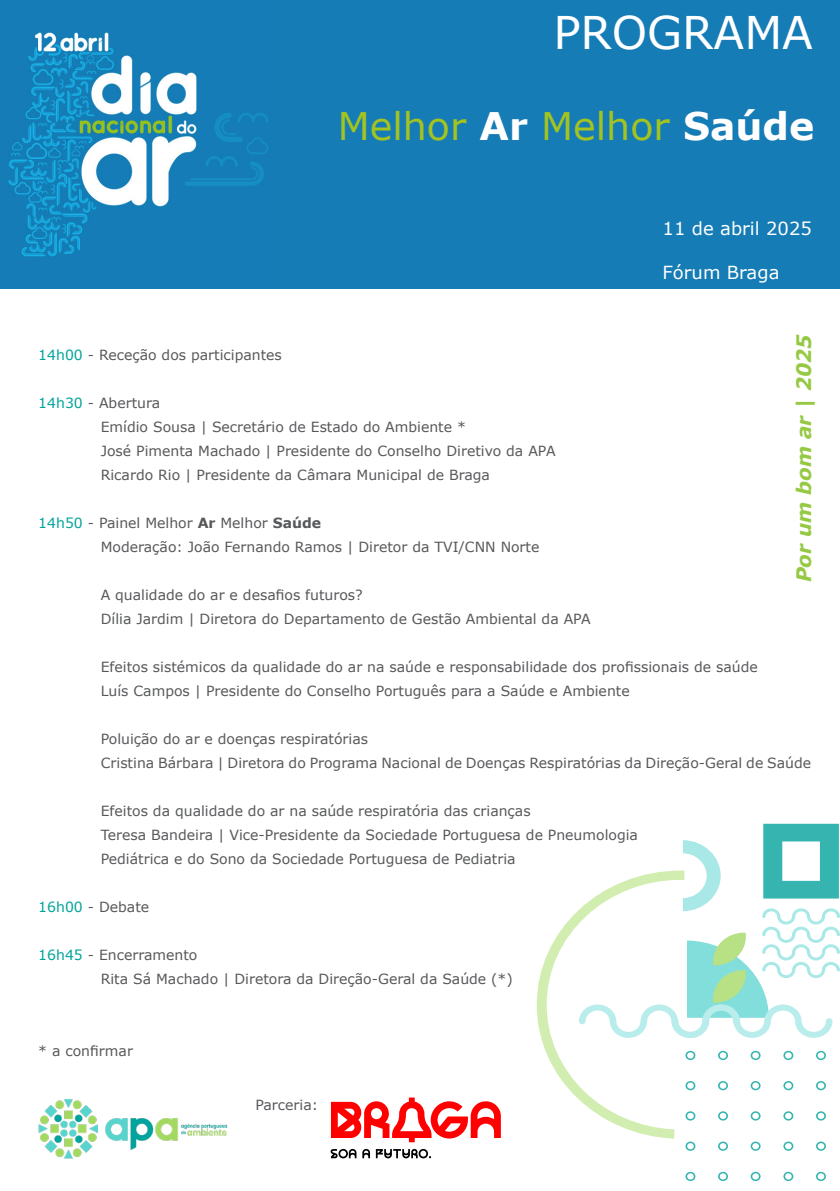
<style>
.page{position:relative;width:840px;height:1191px;background:#fff}
.page>*{position:absolute;margin:0;border:0;box-sizing:border-box;transform-origin:0 0}
.t1{font:45px "Verdana";color:#fff}
.t2{font:38px "Verdana";color:#a2c320}
.t3{font:italic 700 20px "Verdana";color:#96c943}
.t4{font:18px "Verdana";color:#fff}
.t5{font:14px "Verdana";color:#57585a}
.t6{font:14px "Verdana";color:#55585c}
.s1{font-weight:700;color:#fff}
.s2{color:#00a499}
.s3{font-weight:700}
</style>
<div class="page">
<div style="left:276px;top:0;width:563px;height:288px;background:#157cb6"></div>
<svg style="left:685px;top:1171px;width:10px;height:10px"></svg>
<svg style="left:718px;top:1171px;width:9px;height:10px"></svg>
<svg style="left:750px;top:1171px;width:10px;height:10px"></svg>
<svg style="left:783px;top:1171px;width:9px;height:10px"></svg>
<svg style="left:816px;top:1171px;width:9px;height:10px"></svg>
<svg style="left:536px;top:823px;width:303px;height:327px"></svg>
<img style="left:38px;top:1099px;width:190px;height:60px">
<svg style="left:330px;top:1148px;width:101px;height:10px"></svg>
<svg style="left:331px;top:1097px;width:169px;height:45px"></svg>
<img style="left:0;top:0;width:276px;height:288px">
<p class="t1" style="left:553px;top:1px;width:261px">PROGRAMA</p>
<p class="t2" style="left:337px;top:100px;width:478px">Melhor <span class="s1">Ar</span> Melhor <span class="s1">Saúde</span></p>
<p class="t4" style="left:662px;top:216px;width:151px">11 de abril 2025</p>
<p class="t4" style="left:662px;top:259px;width:118px">Fórum Braga</p>
<p class="t3" style="left:789px;top:582px;width:250px;rotate:-90deg">Por um bom ar | 2025</p>
<p class="t5" style="left:38px;top:345px;width:245px"><span class="s2">14h00</span> - Receção dos participantes</p>
<p class="t5" style="left:38px;top:393px;width:123px"><span class="s2">14h30</span> - Abertura</p>
<p class="t5" style="left:101px;top:417px;width:366px">Emídio Sousa | Secretário de Estado do Ambiente *</p>
<p class="t5" style="left:101px;top:441px;width:456px">José Pimenta Machado | Presidente do Conselho Diretivo da APA</p>
<p class="t5" style="left:101px;top:465px;width:390px">Ricardo Rio | Presidente da Câmara Municipal de Braga</p>
<p class="t5" style="left:38px;top:513px;width:284px"><span class="s2">14h50</span> - Painel Melhor <span class="s3">Ar</span> Melhor <span class="s3">Saúde</span></p>
<p class="t5" style="left:101px;top:537px;width:440px">Moderação: João Fernando Ramos | Diretor da TVI/CNN Norte</p>
<p class="t5" style="left:101px;top:585px;width:263px">A qualidade do ar e desafios futuros?</p>
<p class="t5" style="left:101px;top:609px;width:491px">Dília Jardim | Diretora do Departamento de Gestão Ambiental da APA</p>
<p class="t5" style="left:101px;top:657px;width:658px">Efeitos sistémicos da qualidade do ar na saúde e responsabilidade dos profissionais de saúde</p>
<p class="t5" style="left:101px;top:681px;width:530px">Luís Campos | Presidente do Conselho Português para a Saúde e Ambiente</p>
<p class="t5" style="left:101px;top:729px;width:269px">Poluição do ar e doenças respiratórias</p>
<p class="t5" style="left:101px;top:753px;width:711px">Cristina Bárbara | Diretora do Programa Nacional de Doenças Respiratórias da Direção-Geral de Saúde</p>
<p class="t5" style="left:101px;top:801px;width:431px">Efeitos da qualidade do ar na saúde respiratória das crianças</p>
<p class="t5" style="left:101px;top:825px;width:538px">Teresa Bandeira | Vice-Presidente da Sociedade Portuguesa de Pneumologia</p>
<p class="t5" style="left:101px;top:849px;width:416px">Pediátrica e do Sono da Sociedade Portuguesa de Pediatria</p>
<p class="t5" style="left:38px;top:897px;width:112px"><span class="s2">16h00</span> - Debate</p>
<p class="t5" style="left:38px;top:945px;width:160px"><span class="s2">16h45</span> - Encerramento</p>
<p class="t5" style="left:101px;top:969px;width:413px">Rita Sá Machado | Diretora da Direção-Geral da Saúde (*)</p>
<p class="t5" style="left:38px;top:1041px;width:96px">* a confirmar</p>
<p class="t6" style="left:255px;top:1094px;width:64px">Parceria:</p>
</div>
